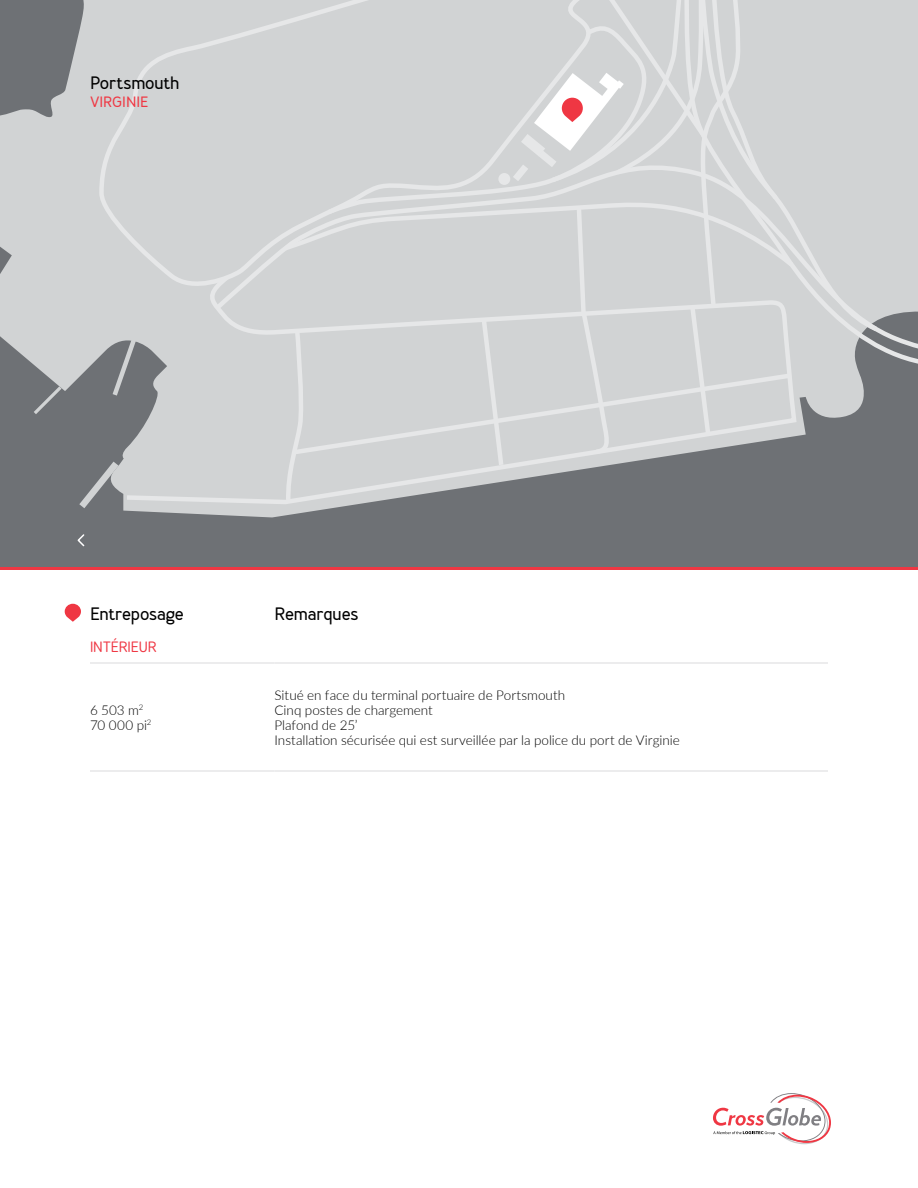
<style>
.page{position:relative;width:918px;height:1188px;background:#fff}
.page>*{position:absolute;margin:0;border:0;box-sizing:border-box;transform-origin:0 0}
.t1{font:700 18px "Merlo";letter-spacing:-.01em;color:#000}
.t2{font:15px "Core Sans DS35";letter-spacing:-.005em;color:#ef3743}
.t3{font:700 15px "Merlo";color:#ef3743}
.t4{font:300 13.5px/15px "Lato";color:#000}
</style>
<div class="page">
<hr style="left:90px;top:662px;width:184px;height:2px;background:#e6e7e8">
<hr style="left:274px;top:662px;width:554px;height:2px;background:#e6e7e8">
<hr style="left:90px;top:770px;width:184px;height:2px;background:#e6e7e8">
<hr style="left:274px;top:770px;width:554px;height:2px;background:#e6e7e8">
<svg style="left:65px;top:604px;width:16px;height:18px"></svg>
<svg style="left:0;top:0;width:918px;height:567px;background:#bcbec0"></svg>
<svg style="left:76px;top:533px;width:10px;height:15px"></svg>
<hr style="left:0;top:567px;width:918px;height:3px;background:#ef3743">
<svg style="left:713px;top:1093px;width:118px;height:51px"></svg>
<h1 class="t1" style="left:90px;top:72px;width:91px">Portsmouth</h1>
<p class="t3" style="left:90px;top:93px;width:60px">VIRGINIE</p>
<h1 class="t1" style="left:90px;top:603px;width:95px">Entreposage</h1>
<h1 class="t1" style="left:274px;top:603px;width:85px">Remarques</h1>
<p class="t2" style="left:90px;top:637px;width:68px">INTÉRIEUR</p>
<p class="t4" style="left:90px;top:702px;width:63px">6 503 m<sup>2<br></sup>70 000 pi<sup>2</sup></p>
<p class="t4" style="left:274px;top:687px;width:407px">Situé en face du terminal portuaire de Portsmouth<br>Cinq postes de chargement<br>Plafond de 25’<br>Installation sécurisée qui est surveillée par la police du port de Virginie</p>
</div>
